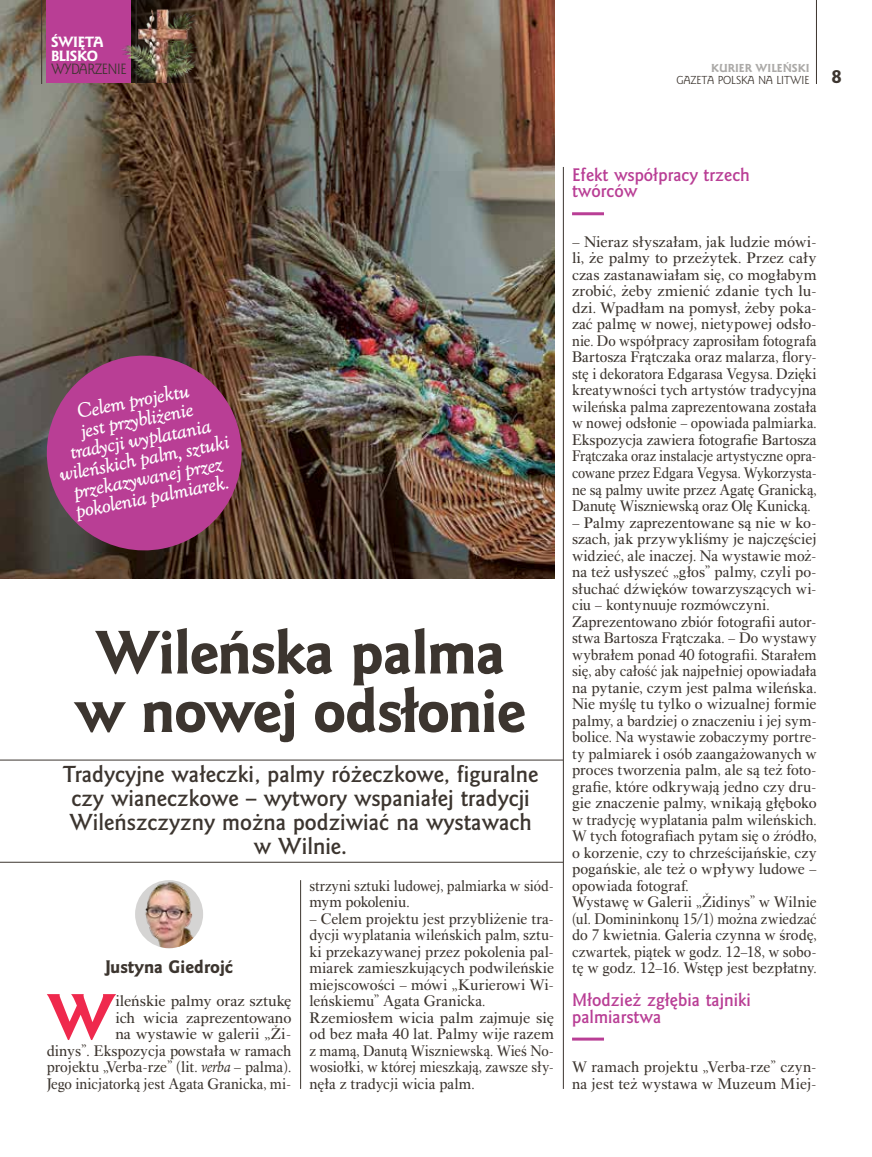
<style>
.page{position:relative;width:872px;height:1157px;background:#fff}
.page>*{position:absolute;margin:0;border:0;box-sizing:border-box;transform-origin:0 0}
.t1{font:58.8px "Goldy EFN Heavy";color:#ef294d}
.t2{font:55.5px/58.5px "Goldy EFN Heavy";letter-spacing:-.02em;color:#3c352f;text-align:center}
.t3{font:700 21px/24px "Goldy EFN";color:#3c352f;text-align:center}
.t4{font:italic 700 18px/19.5px "Goldy Olds EFN";color:#fff;text-align:center}
.t5{font:18px "Goldy EFN Heavy";color:#3c352f}
.t6{font:700 16.5px/16.5px "Goldy EFN";color:#b93e95}
.t7{font:16.5px "Goldy EFN Heavy";color:#3c352f}
.t8{font:15.75px/16.5px "Alpha Book TTEFN";color:#3c352f}
.t9{font:15.75px/16.5px "Alpha Book TTEFN";color:#3c352f;text-align:right;scale:1.05 1}
.t10{font:15.75px/16.5px "Alpha Book TTEFN";color:#3c352f;scale:.95 1}
.t11{font:13.5px/13.5px "Goldy EFN Heavy";letter-spacing:-.03em;color:#fff}
.t12{font:13.5px "Goldy EFN";letter-spacing:-.03em;color:#3c352f;scale:.96 1}
.t13{font:10.5px "Goldy EFN";color:#3c352f}
.t14{font:10.5px "Goldy EFN Heavy";color:#acaaa8}
.s1{font-style:italic}
</style>
<div class="page">
<hr style="left:816px;top:0;width:1px;height:84px;background:#3c352f">
<hr style="left:563px;top:167px;width:1px;height:922px;background:#3c352f">
<hr style="left:300px;top:880px;width:1px;height:209px;background:#3c352f">
<hr style="left:572px;top:212px;width:32px;height:3px;background:#b93e95">
<hr style="left:572px;top:1037px;width:32px;height:3px;background:#b93e95">
<img style="left:0;top:0;width:554px;height:578px">
<hr style="left:0;top:760px;width:563px;height:1px;background:#3c352f">
<hr style="left:0;top:862px;width:563px;height:1px;background:#3c352f">
<div style="left:47px;top:0;width:84px;height:83px;background:#b93e95"></div>
<hr style="left:136px;top:0;width:1px;height:84px;background:#3c352f">
<hr style="left:41px;top:0;width:1px;height:84px;background:#3c352f">
<img style="left:135px;top:880px;width:68px;height:68px;border-radius:34px">
<svg style="left:38px;top:347px;width:212px;height:212px;fill:#b93e95"></svg>
<img style="left:122px;top:0;width:87px;height:83px">
<p class="t11" style="left:51px;top:36px;width:54px">ŚWIĘTA<br>BLISKO</p>
<p class="t12" style="left:51px;top:61px;width:80px">WYDARZENIE</p>
<p class="t14" style="left:711px;top:61px;width:100px">KURIER WILEŃSKI</p>
<p class="t13" style="left:676px;top:73px;width:135px">GAZETA POLSKA NA LITWIE</p>
<p class="t5" style="left:831px;top:65px;width:12px">8</p>
<p class="t4" style="left:46px;top:407px;width:174px;rotate:-11deg">Celem projektu<br>jest przybliżenie tradycji wyplatania wileńskich palm, sztuki przekazywanej przez pokolenia palmiarek.</p>
<h2 class="t2" style="left:75px;top:623px;width:453px">Wileńska palma w nowej odsłonie</h2>
<h3 class="t3" style="left:63px;top:761px;width:477px">Tradycyjne wałeczki, palmy różeczkowe, figuralne czy wianeczkowe – wytwory wspaniałej tradycji Wileńszczyzny można podziwiać na wystawach w Wilnie.</h3>
<p class="t7" style="left:105px;top:956px;width:129px">Justyna Giedrojć</p>
<h1 class="t1" style="left:48px;top:980px;width:69px">W</h1>
<p class="t9" style="left:47px;top:992px;width:234px">ileńskie palmy oraz sztukę<br>ich wicia zaprezentowano<br>na wystawie w galerii „Ži-<br>dinys”. Ekspozycja powstała w ramach projektu „Verba-rze” (lit. <span class="s1">verba</span> – palma).<br>Jego inicjatorką jest Agata Granicka, mi-</p>
<p class="t10" style="left:309px;top:877px;width:259px">strzyni sztuki ludowej, palmiarka w siód&shy;mym pokoleniu.</p>
<p class="t8" style="left:309px;top:910px;width:246px">– Celem projektu jest przybliżenie tra&shy;dycji wyplatania wileńskich palm, sztu&shy;ki przekazywanej przez pokolenia pal&shy;miarek zamieszkujących podwileńskie miejscowości – mówi „Kurierowi Wi&shy;leńskiemu” Agata Granicka.<br>Rzemiosłem wicia palm zajmuje się od bez mała 40 lat. Palmy wije razem z mamą, Danutą Wiszniewską. Wieś No&shy;wosiołki, w której mieszkają, zawsze sły&shy;nęła z tradycji wicia palm.</p>
<p class="t6" style="left:572px;top:166px;width:179px">Efekt współpracy trzech twórców</p>
<p class="t9" style="left:572px;top:233px;width:234px;text-align:justify">– Nieraz słyszałam, jak ludzie mówi&shy;li, że palmy to przeżytek. Przez cały czas zastanawiałam się, co mogłabym zrobić, żeby zmienić zdanie tych lu&shy;dzi. Wpadłam na pomysł, żeby poka&shy;zać palmę w nowej, nietypowej odsło&shy;nie. Do współpracy zaprosiłam fotografa Bartosza Frątczaka oraz malarza, flory&shy;stę i dekoratora Edgarasa Vegysa. Dzięki kreatywności tych artystów tradycyjna wileńska palma zaprezentowana została w nowej odsłonie – opowiada palmiarka.<br>Ekspozycja zawiera fotografie Bartosza Frątczaka oraz instalacje artystyczne opra&shy;cowane przez Edgara Vegysa. Wykorzysta&shy;ne są palmy uwite przez Agatę Granicką, Danutę Wiszniewską oraz Olę Kunicką.</p>
<p class="t8" style="left:572px;top:514px;width:246px">– Palmy zaprezentowane są nie w ko&shy;szach, jak przywykliśmy je najczęściej widzieć, ale inaczej. Na wystawie moż&shy;na też usłyszeć „głos” palmy, czyli po&shy;słuchać dźwięków towarzyszących wi&shy;ciu – kontynuuje rozmówczyni.<br>Zaprezentowano zbiór fotografii autor&shy;stwa Bartosza Frątczaka. – Do wystawy wybrałem ponad 40 fotografii. Starałem się, aby całość jak najpełniej opowiadała na pytanie, czym jest palma wileńska.<br>Nie myślę tu tylko o wizualnej formie palmy, a bardziej o znaczeniu i jej sym&shy;bolice. Na wystawie zobaczymy portre&shy;ty palmiarek i osób zaangażowanych w proces tworzenia palm, ale są też foto&shy;grafie, które odkrywają jedno czy dru&shy;gie znaczenie palmy, wnikają głęboko w tradycję wyplatania palm wileńskich.<br>W tych fotografiach pytam się o źródło, o korzenie, czy to chrześcijańskie, czy pogańskie, ale też o wpływy ludowe – opowiada fotograf.<br>Wystawę w Galerii „Židinys” w Wilnie (ul. Domininkonų 15/1) można zwiedzać do 7 kwietnia. Galeria czynna w środę, czwartek, piątek w godz. 12–18, w sobo&shy;tę w godz. 12–16. Wstęp jest bezpłatny.</p>
<p class="t6" style="left:572px;top:991px;width:180px">Młodzież zgłębia tajniki palmiarstwa</p>
<p class="t8" style="left:572px;top:1058px;width:246px">W ramach projektu „Verba-rze” czyn&shy;na jest też wystawa w Muzeum Miej-</p>
</div>
